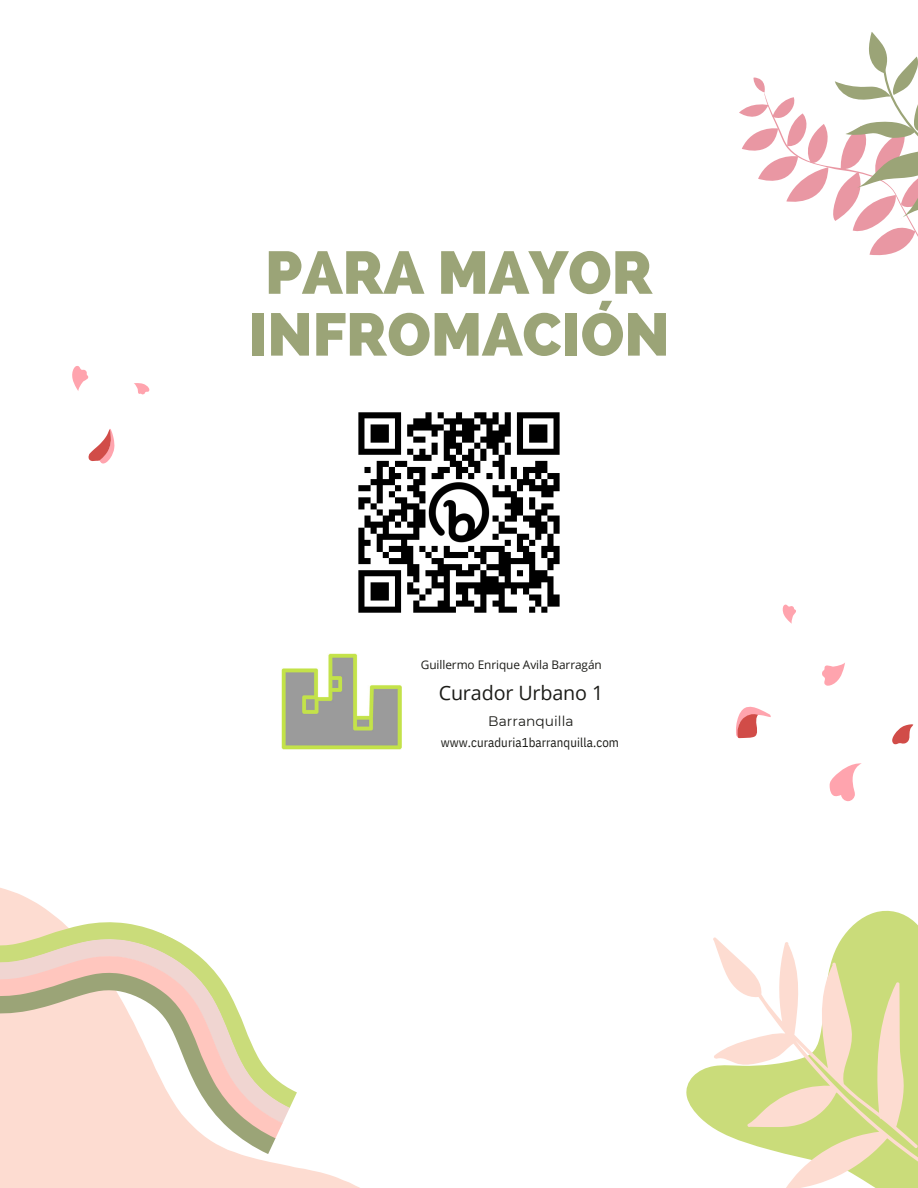
<style>
.page{position:relative;width:918px;height:1188px;background:#fff}
.page>*{position:absolute;margin:0;border:0;box-sizing:border-box;transform-origin:0 0}
.t1{font:800 60px/61.8px "Raleway";color:#9ba477}
.t2{font:19.8px "Open Sans";letter-spacing:-.005em;color:#1c1c18}
.t3{font:13.8px "Montserrat";color:#1c1c18}
.t4{font:12.75px "IBM Plex Sans Cond";letter-spacing:.01em;color:#1c1c18}
.t5{font:11.85px "Open Sans";letter-spacing:-.005em;color:#1c1c18}
</style>
<div class="page">
<img style="left:282px;top:653px;width:120px;height:96px">
<img style="left:358px;top:412px;width:202px;height:201px">
<svg style="left:739px;top:32px;width:179px;height:224px"></svg>
<svg style="left:0;top:1154px;width:360px;height:34px;background:#fde1d7"></svg>
<svg style="left:0;top:898px;width:290px;height:224px"></svg>
<svg style="left:0;top:917px;width:283px;height:222px"></svg>
<svg style="left:0;top:935px;width:275px;height:219px"></svg>
<svg style="left:686px;top:910px;width:232px;height:217px"></svg>
<svg style="left:712px;top:936px;width:206px;height:252px"></svg>
<svg style="left:736px;top:604px;width:178px;height:197px"></svg>
<svg style="left:72px;top:366px;width:78px;height:98px"></svg>
<p class="t1" style="left:248px;top:242px;width:423px">PARA MAYOR<br>INFROMACIÓN</p>
<p class="t5" style="left:421px;top:657px;width:182px">Guillermo Enrique Avila Barragán</p>
<p class="t2" style="left:439px;top:679px;width:166px">Curador Urbano 1</p>
<p class="t3" style="left:488px;top:712px;width:87px">Barranquilla</p>
<p class="t4" style="left:441px;top:733px;width:180px">www.curaduria1barranquilla.com</p>
</div>
